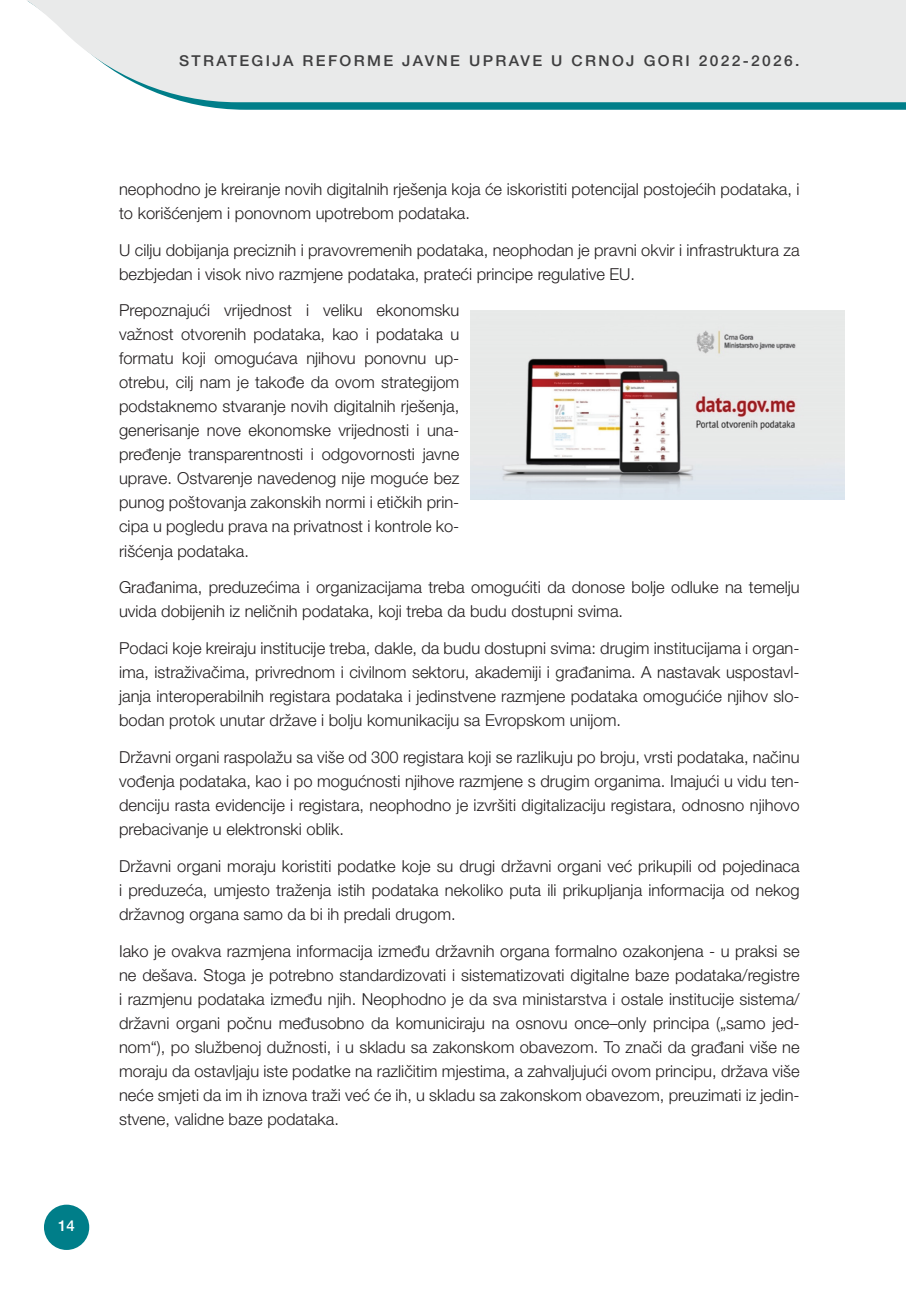
<style>
.page{position:relative;width:906px;height:1289px;background:#fff}
.page>*{position:absolute;margin:0;border:0;box-sizing:border-box;transform-origin:0 0}
.t1{font:300 16.5px/24px "Helvetica Neue LT Pro";color:#231f20;text-align:justify}
.t2{font:500 15px "Helvetica Neue LT Pro";letter-spacing:.15em;color:#3e3e3f;scale:1.04 1}
.t3{font:500 15px "Helvetica Neue";color:#fff}
</style>
<div class="page">
<svg style="left:185px;top:102px;width:721px;height:8px;background:#158892"></svg>
<div style="left:44px;top:1204px;width:45px;height:45px;background:#007e89;border-radius:50%"></div>
<svg style="left:27px;top:0;width:878px;height:102px;background:#e9ebeb"></svg>
<svg style="left:905px;top:0;width:1px;height:102px"></svg>
<img style="left:470px;top:310px;width:375px;height:189px">
<p class="t2" style="left:179px;top:52px;width:598px">STRATEGIJA REFORME JAVNE UPRAVE U CRNOJ GORI 2022-2026.</p>
<p class="t3" style="left:58px;top:1213px;width:18px">14</p>
<p class="t1" style="left:119px;top:176px;width:682px">neophodno je kreiranje novih digitalnih rješenja koja će iskoristiti potencijal postojećih podataka, i to korišćenjem i ponovnom upotrebom podataka.</p>
<p class="t1" style="left:119px;top:237px;width:682px">U cilju dobijanja preciznih i pravovremenih podataka, neophodan je pravni okvir i infrastruktura za bezbjedan i visok nivo razmjene podataka, prateći principe regulative EU.</p>
<p class="t1" style="left:119px;top:298px;width:342px">Prepoznajući vrijednost i veliku ekonomsku važnost otvorenih podataka, kao i podataka u formatu koji omogućava njihovu ponovnu up&shy;otrebu, cilj nam je takođe da ovom strategijom podstaknemo stvaranje novih digitalnih rješenja, generisanje nove ekonomske vrijednosti i una&shy;pređenje transparentnosti i odgovornosti javne uprave. Ostvarenje navedenog nije moguće bez punog poštovanja zakonskih normi i etičkih prin&shy;cipa u pogledu prava na privatnost i kontrole ko&shy;rišćenja podataka.</p>
<p class="t1" style="left:119px;top:575px;width:682px">Građanima, preduzećima i organizacijama treba omogućiti da donose bolje odluke na temelju uvida dobijenih iz neličnih podataka, koji treba da budu dostupni svima.</p>
<p class="t1" style="left:119px;top:636px;width:682px">Podaci koje kreiraju institucije treba, dakle, da budu dostupni svima: drugim institucijama i organ&shy;ima, istraživačima, privrednom i civilnom sektoru, akademiji i građanima. A nastavak uspostavl&shy;janja interoperabilnih registara podataka i jedinstvene razmjene podataka omogućiće njihov slo&shy;bodan protok unutar države i bolju komunikaciju sa Evropskom unijom.</p>
<p class="t1" style="left:119px;top:744px;width:682px">Državni organi raspolažu sa više od 300 registara koji se razlikuju po broju, vrsti podataka, načinu vođenja podataka, kao i po mogućnosti njihove razmjene s drugim organima. Imajući u vidu ten&shy;denciju rasta evidencije i registara, neophodno je izvršiti digitalizaciju registara, odnosno njihovo prebacivanje u elektronski oblik.</p>
<p class="t1" style="left:119px;top:853px;width:682px">Državni organi moraju koristiti podatke koje su drugi državni organi već prikupili od pojedinaca i preduzeća, umjesto traženja istih podataka nekoliko puta ili prikupljanja informacija od nekog državnog organa samo da bi ih predali drugom.</p>
<p class="t1" style="left:119px;top:938px;width:682px">Iako je ovakva razmjena informacija između državnih organa formalno ozakonjena - u praksi se ne dešava. Stoga je potrebno standardizovati i sistematizovati digitalne baze podataka/registre i razmjenu podataka između njih. Neophodno je da sva ministarstva i ostale institucije sistema/ državni organi počnu međusobno da komuniciraju na osnovu once–only principa („samo jed&shy;nom“), po službenoj dužnosti, i u skladu sa zakonskom obavezom. To znači da građani više ne moraju da ostavljaju iste podatke na različitim mjestima, a zahvaljujući ovom principu, država više neće smjeti da im ih iznova traži već će ih, u skladu sa zakonskom obavezom, preuzimati iz jedin&shy;stvene, validne baze podataka.</p>
</div>
